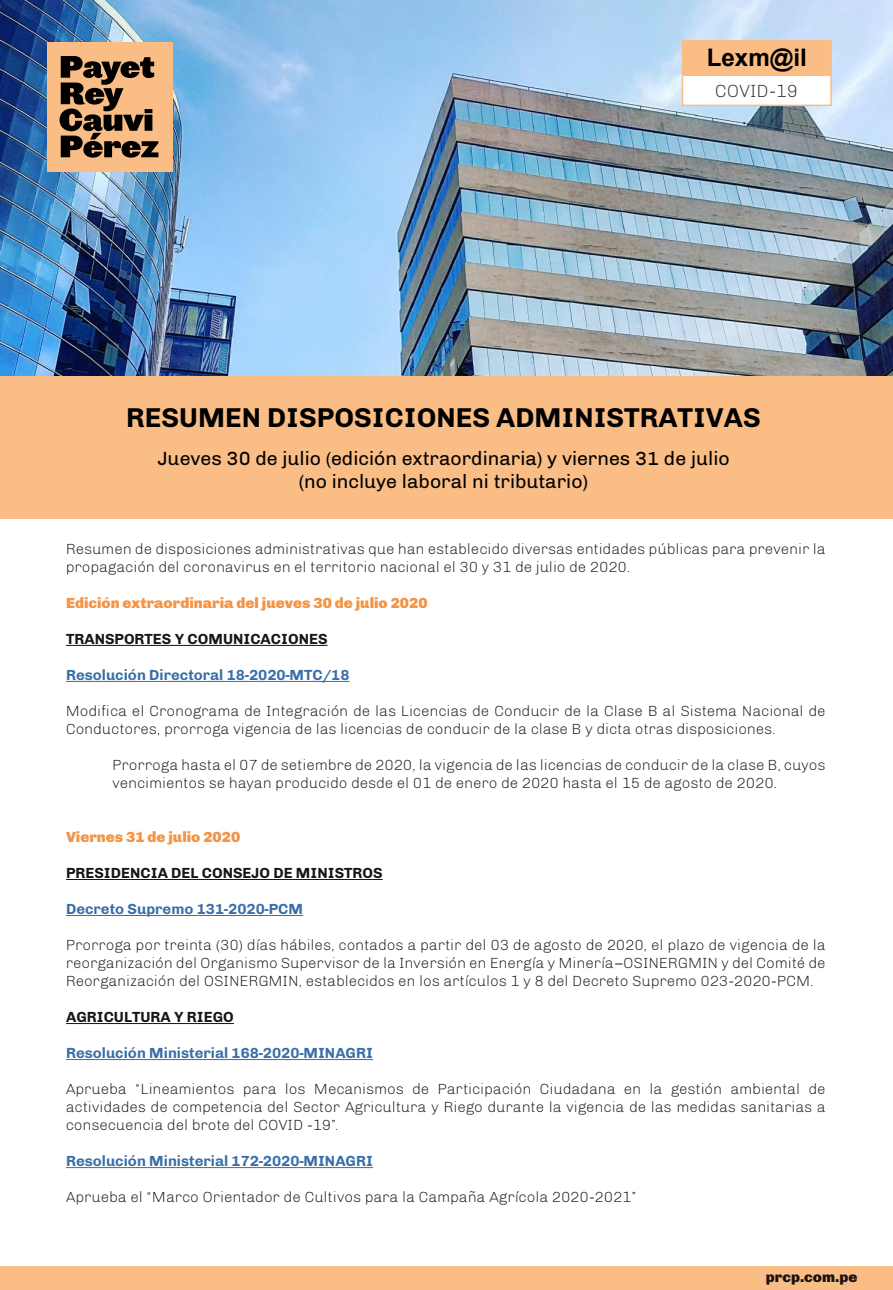
<style>
.page{position:relative;width:893px;height:1290px;background:#fff}
.page>*{position:absolute;margin:0;border:0;box-sizing:border-box;transform-origin:0 0}
.t1{font:700 27.9px "Chivo";color:#000}
.t2{font:700 24.15px "Arial";color:#000}
.t3{font:19.5px/23.4px "Chivo";color:#000;text-align:center}
.t4{font:300 18px "Chivo";color:#372d2d}
.t5{font:300 15px/18px "Chivo";color:#1a1414}
.t6{font:700 15px "Chivo";color:#386ea9}
.t7{font:700 15px "Chivo";color:#1a1414}
.t8{font:900 15px "Chivo";color:#f39446}
.t9{font:900 15px "Chivo";color:#1a1414}
</style>
<div class="page">
<img style="left:0;top:0;width:893px;height:376px">
<hr style="left:66px;top:645px;width:262px;height:1px;background:#1a1414">
<hr style="left:66px;top:681px;width:284px;height:1px;background:#386ea9">
<hr style="left:66px;top:879px;width:317px;height:1px;background:#1a1414">
<hr style="left:66px;top:915px;width:237px;height:1px;background:#386ea9">
<hr style="left:66px;top:1023px;width:168px;height:1px;background:#1a1414">
<hr style="left:66px;top:1059px;width:307px;height:1px;background:#386ea9">
<hr style="left:66px;top:1167px;width:307px;height:1px;background:#386ea9">
<div style="left:0;top:376px;width:893px;height:142px;background:#f9bd85"></div>
<div style="left:0;top:1266px;width:893px;height:24px;background:#f9bd85"></div>
<div style="left:47px;top:42px;width:126px;height:129px;background:#f9bd85"></div>
<svg style="left:60px;top:56px;width:98px;height:102px"></svg>
<div style="left:682px;top:40px;width:150px;height:66px;background:#fff;border:2px solid #f9bd85"></div>
<div style="left:682px;top:41px;width:149px;height:35px;background:#f9bd85"></div>
<h2 class="t2" style="left:707px;top:41px;width:102px">Lexm@il</h2>
<p class="t4" style="left:715px;top:80px;width:85px">COVID-19</p>
<h1 class="t1" style="left:126px;top:401px;width:636px">RESUMEN DISPOSICIONES ADMINISTRATIVAS</h1>
<h3 class="t3" style="left:157px;top:446px;width:574px">Jueves 30 de julio (edición extraordinaria) y viernes 31 de julio (no incluye laboral ni tributario)</h3>
<p class="t5" style="left:66px;top:540px;width:761px">Resumen de disposiciones administrativas que han establecido diversas entidades públicas para prevenir la propagación del coronavirus en el territorio nacional el 30 y 31 de julio de 2020.</p>
<p class="t8" style="left:66px;top:594px;width:363px">Edición extraordinaria del jueves 30 de julio 2020</p>
<p class="t7" style="left:66px;top:630px;width:263px">TRANSPORTES Y COMUNICACIONES</p>
<p class="t6" style="left:66px;top:666px;width:285px">Resolución Directoral 18-2020-MTC/18</p>
<p class="t5" style="left:66px;top:702px;width:761px">Modifica el Cronograma de Integración de las Licencias de Conducir de la Clase B al Sistema Nacional de<br>Conductores, prorroga vigencia de las licencias de conducir de la clase B y dicta otras disposiciones.</p>
<p class="t5" style="left:113px;top:756px;width:715px">Prorroga hasta el 07 de setiembre de 2020, la vigencia de las licencias de conducir de la clase B, cuyos vencimientos se hayan producido desde el 01 de enero de 2020 hasta el 15 de agosto de 2020.</p>
<p class="t8" style="left:66px;top:828px;width:176px">Viernes 31 de julio 2020</p>
<p class="t7" style="left:66px;top:864px;width:318px">PRESIDENCIA DEL CONSEJO DE MINISTROS</p>
<p class="t6" style="left:66px;top:900px;width:238px">Decreto Supremo 131-2020-PCM</p>
<p class="t5" style="left:66px;top:936px;width:761px;text-align:justify">Prorroga por treinta (30) días hábiles, contados a partir del 03 de agosto de 2020, el plazo de vigencia de la reorganización del Organismo Supervisor de la Inversión en Energía y Minería–OSINERGMIN y del Comité de Reorganización del OSINERGMIN, establecidos en los artículos 1 y 8 del Decreto Supremo 023-2020-PCM.</p>
<p class="t7" style="left:66px;top:1008px;width:169px">AGRICULTURA Y RIEGO</p>
<p class="t6" style="left:66px;top:1044px;width:308px">Resolución Ministerial 168-2020-MINAGRI</p>
<p class="t5" style="left:66px;top:1080px;width:761px;text-align:justify">Aprueba “Lineamientos para los Mecanismos de Participación Ciudadana en la gestión ambiental de actividades de competencia del Sector Agricultura y Riego durante la vigencia de las medidas sanitarias a consecuencia del brote del COVID -19”.</p>
<p class="t6" style="left:66px;top:1152px;width:308px">Resolución Ministerial 172-2020-MINAGRI</p>
<p class="t5" style="left:66px;top:1188px;width:573px">Aprueba el “Marco Orientador de Cultivos para la Campaña Agrícola 2020-2021”</p>
<p class="t9" style="left:766px;top:1267px;width:93px">prcp.com.pe</p>
</div>
